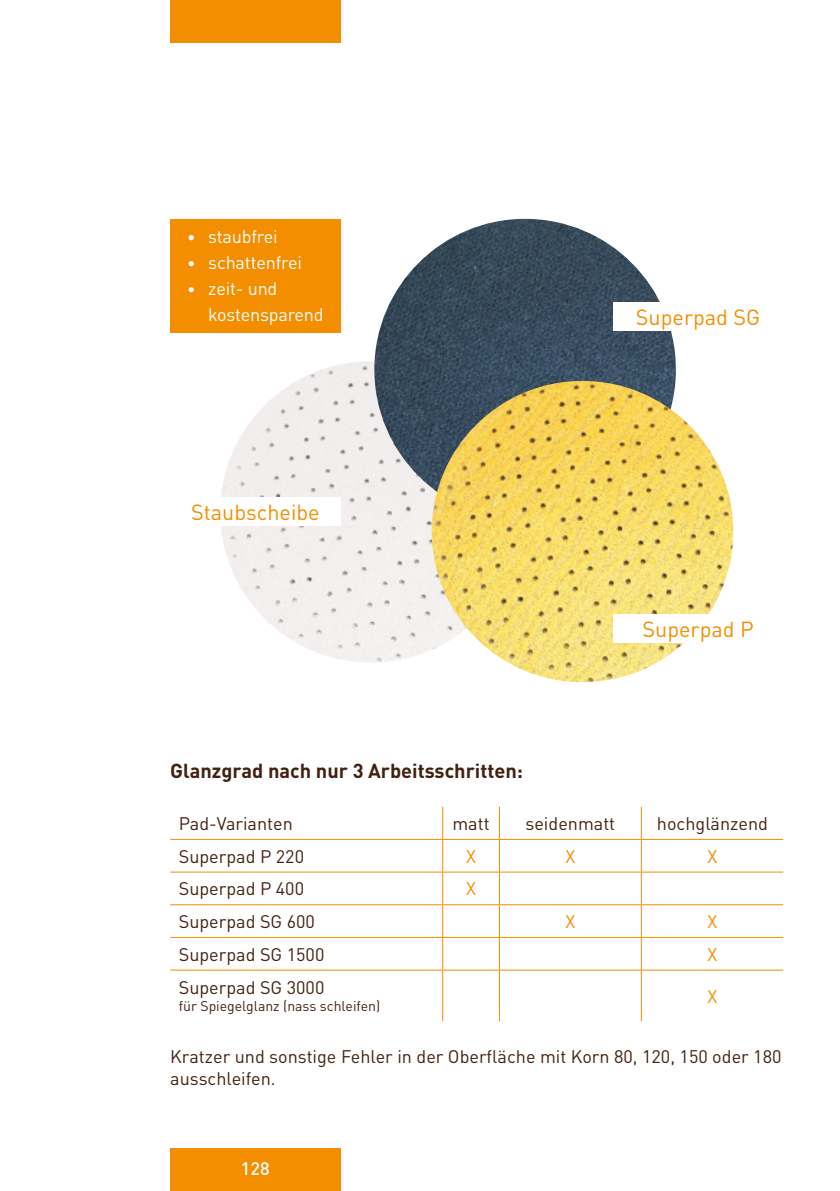
<style>
.page{position:relative;width:840px;height:1191px;background:#fff}
.page>*{position:absolute;margin:0;border:0;box-sizing:border-box;transform-origin:0 0}
.t1{font:21.6px "DINOT";color:#f28e00}
.t2{font:700 20px "DINOT";color:#412111}
.t3{font:18px/21.6px "DINOT";color:#412111}
.t4{font:18px/26px "DINOT";letter-spacing:-.01em;color:#fff}
.t5{font:18px "DINOT";color:#f28e00}
.t6{font:500 18px "DINOT";color:#fff}
.t7{font:14px "DINOT";color:#412111}
.s1{font-size:16px}
</style>
<div class="page">
<div style="left:220px;top:361px;width:301px;height:301px;background:#f3efee;border-radius:151px"></div>
<img style="left:374px;top:219px;width:301px;height:301px;border-radius:151px">
<img style="left:431px;top:381px;width:301px;height:301px;border-radius:151px">
<div style="left:612px;top:614px;width:170px;height:28px;background:#fff"></div>
<div style="left:170px;top:498px;width:170px;height:28px;background:#fff"></div>
<div style="left:612px;top:302px;width:170px;height:29px;background:#fff"></div>
<div style="left:170px;top:219px;width:170px;height:113px;background:#f28e00"></div>
<hr style="left:442px;top:806px;width:1px;height:33px;background:#f28e00">
<hr style="left:499px;top:806px;width:1px;height:33px;background:#f28e00">
<hr style="left:640px;top:806px;width:1px;height:33px;background:#f28e00">
<hr style="left:170px;top:839px;width:272px;height:1px;background:#f28e00">
<hr style="left:442px;top:839px;width:57px;height:1px;background:#f28e00">
<hr style="left:442px;top:839px;width:1px;height:32px;background:#f28e00">
<hr style="left:499px;top:839px;width:142px;height:1px;background:#f28e00">
<hr style="left:499px;top:839px;width:1px;height:32px;background:#f28e00">
<hr style="left:641px;top:839px;width:141px;height:1px;background:#f28e00">
<hr style="left:640px;top:839px;width:1px;height:32px;background:#f28e00">
<hr style="left:170px;top:871px;width:272px;height:1px;background:#f28e00">
<hr style="left:442px;top:871px;width:57px;height:1px;background:#f28e00">
<hr style="left:442px;top:872px;width:1px;height:32px;background:#f28e00">
<hr style="left:499px;top:871px;width:142px;height:1px;background:#f28e00">
<hr style="left:499px;top:872px;width:1px;height:32px;background:#f28e00">
<hr style="left:641px;top:871px;width:141px;height:1px;background:#f28e00">
<hr style="left:640px;top:872px;width:1px;height:32px;background:#f28e00">
<hr style="left:170px;top:904px;width:272px;height:1px;background:#f28e00">
<hr style="left:442px;top:904px;width:57px;height:1px;background:#f28e00">
<hr style="left:442px;top:905px;width:1px;height:32px;background:#f28e00">
<hr style="left:499px;top:904px;width:142px;height:1px;background:#f28e00">
<hr style="left:499px;top:905px;width:1px;height:32px;background:#f28e00">
<hr style="left:641px;top:904px;width:141px;height:1px;background:#f28e00">
<hr style="left:640px;top:905px;width:1px;height:32px;background:#f28e00">
<hr style="left:170px;top:937px;width:272px;height:1px;background:#f28e00">
<hr style="left:442px;top:937px;width:57px;height:1px;background:#f28e00">
<hr style="left:442px;top:937px;width:1px;height:32px;background:#f28e00">
<hr style="left:499px;top:937px;width:142px;height:1px;background:#f28e00">
<hr style="left:499px;top:937px;width:1px;height:32px;background:#f28e00">
<hr style="left:641px;top:937px;width:141px;height:1px;background:#f28e00">
<hr style="left:640px;top:937px;width:1px;height:32px;background:#f28e00">
<hr style="left:170px;top:969px;width:272px;height:1px;background:#f28e00">
<hr style="left:442px;top:969px;width:57px;height:1px;background:#f28e00">
<hr style="left:442px;top:970px;width:1px;height:51px;background:#f28e00">
<hr style="left:499px;top:969px;width:142px;height:1px;background:#f28e00">
<hr style="left:499px;top:970px;width:1px;height:51px;background:#f28e00">
<hr style="left:641px;top:969px;width:141px;height:1px;background:#f28e00">
<hr style="left:640px;top:970px;width:1px;height:51px;background:#f28e00">
<div style="left:170px;top:0;width:170px;height:43px;background:#f28e00"></div>
<div style="left:170px;top:1148px;width:170px;height:43px;background:#f28e00"></div>
<p class="t4" style="left:187px;top:224px;width:92px"><span class="s1">•</span> staubfrei</p>
<p class="t4" style="left:187px;top:250px;width:116px"><span class="s1">•</span> schattenfrei</p>
<p class="t4" style="left:208px;top:276px;width:117px;text-indent:-21px"><span class="s1">•</span> zeit- und kostensparend</p>
<p class="t1" style="left:191px;top:499px;width:130px">Staubscheibe</p>
<p class="t2" style="left:170px;top:758px;width:354px">Glanzgrad nach nur 3 Arbeitsschritten:</p>
<p class="t1" style="left:635px;top:304px;width:126px">Superpad SG</p>
<p class="t1" style="left:642px;top:615px;width:113px">Superpad P</p>
<p class="t3" style="left:179px;top:812px;width:115px">Pad-Varianten</p>
<p class="t3" style="left:452px;top:812px;width:39px">matt</p>
<p class="t3" style="left:525px;top:812px;width:91px">seidenmatt</p>
<p class="t3" style="left:656px;top:812px;width:112px">hochglänzend</p>
<p class="t3" style="left:179px;top:845px;width:127px">Superpad P 220</p>
<p class="t5" style="left:466px;top:845px;width:11px">X</p>
<p class="t5" style="left:565px;top:845px;width:11px">X</p>
<p class="t5" style="left:707px;top:845px;width:11px">X</p>
<p class="t3" style="left:179px;top:877px;width:127px">Superpad P 400</p>
<p class="t5" style="left:466px;top:877px;width:11px">X</p>
<p class="t3" style="left:179px;top:910px;width:138px">Superpad SG 600</p>
<p class="t5" style="left:565px;top:910px;width:11px">X</p>
<p class="t5" style="left:707px;top:910px;width:11px">X</p>
<p class="t3" style="left:179px;top:943px;width:147px">Superpad SG 1500</p>
<p class="t5" style="left:707px;top:943px;width:11px">X</p>
<p class="t3" style="left:179px;top:976px;width:147px">Superpad SG 3000</p>
<p class="t7" style="left:179px;top:997px;width:203px">für Spiegelglanz (nass schleifen)</p>
<p class="t5" style="left:707px;top:985px;width:11px">X</p>
<p class="t3" style="left:170px;top:1045px;width:612px">Kratzer und sonstige Fehler in der Oberfläche mit Korn 80, 120, 150 oder 180 ausschleifen.</p>
<p class="t6" style="left:241px;top:1157px;width:30px">128</p>
</div>
